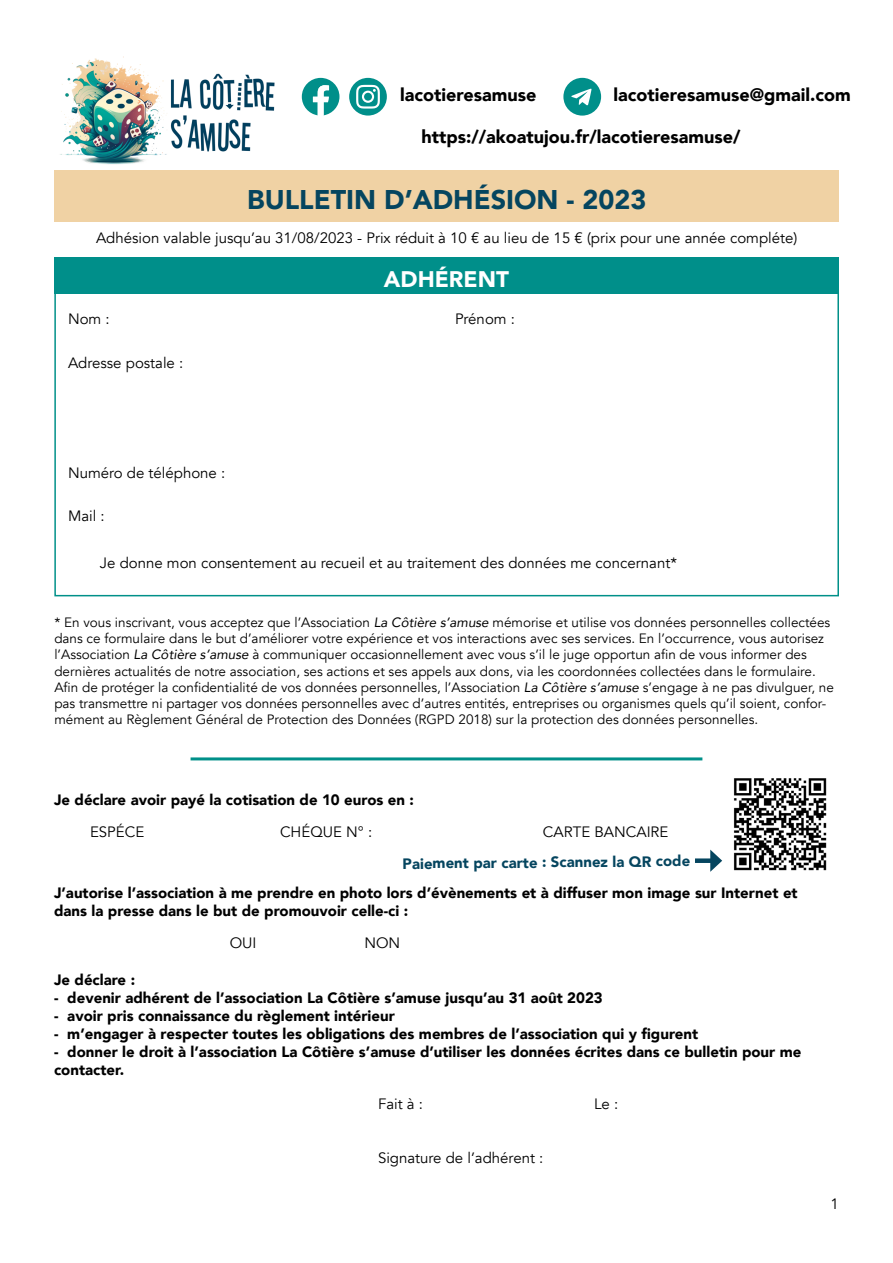
<style>
.page{position:relative;width:893px;height:1263px;background:#fff}
.page>*{position:absolute;margin:0;border:0;box-sizing:border-box;transform-origin:0 0}
.t1{font:900 27px "Avenir";color:#05455f}
.t2{font:900 22.5px "Avenir";color:#fff}
.t3{font:900 18px "Avenir";color:#000}
.t4{font:900 15px/18px "Avenir";color:#000}
.t5{font:15px "Avenir";color:#000}
.t6{font:900 15px "Avenir";color:#05455f}
.t7{font:13.5px/16.2px "Avenir";color:#000}
.s1{font-style:italic}
</style>
<div class="page">
<hr style="left:191px;top:757px;width:511px;height:3px;background:#009089">
<div style="left:54px;top:257px;width:785px;height:37px;background:#008f8a"></div>
<div style="left:54px;top:287px;width:785px;height:309px;border:2px solid #009089"></div>
<div style="left:54px;top:171px;width:785px;height:51px;background:#f0d2a4"></div>
<img style="left:60px;top:56px;width:215px;height:108px">
<svg style="left:302px;top:78px;width:37px;height:38px"></svg>
<div style="left:349px;top:78px;width:38px;height:38px;background:#008f8a;border-radius:50%"></div>
<svg style="left:356px;top:85px;width:24px;height:24px"></svg>
<div style="left:563px;top:78px;width:38px;height:38px;background:#008f8a;border-radius:50%"></div>
<svg style="left:571px;top:89px;width:20px;height:17px"></svg>
<img style="left:733px;top:778px;width:94px;height:93px">
<div style="left:695px;top:858px;width:19px;height:5px;background:#05455f"></div>
<svg style="left:710px;top:850px;width:12px;height:22px"></svg>
<h3 class="t3" style="left:400px;top:80px;width:138px">lacotieresamuse</h3>
<h3 class="t3" style="left:613px;top:80px;width:239px">lacotieresamuse@gmail.com</h3>
<h3 class="t3" style="left:422px;top:121px;width:320px">https://akoatujou.fr/lacotieresamuse/</h3>
<h1 class="t1" style="left:247px;top:176px;width:401px">BULLETIN D’ADHÉSION - 2023</h1>
<p class="t5" style="left:96px;top:229px;width:703px">Adhésion valable jusqu’au 31/08/2023 - Prix réduit à 10 € au lieu de 15 € (prix pour une année compléte)</p>
<p class="t5" style="left:68px;top:310px;width:43px">Nom :</p>
<p class="t5" style="left:68px;top:353px;width:117px">Adresse postale :</p>
<p class="t5" style="left:68px;top:464px;width:159px">Numéro de téléphone :</p>
<h2 class="t2" style="left:384px;top:259px;width:127px">ADHÉRENT</h2>
<p class="t5" style="left:455px;top:310px;width:62px">Prénom :</p>
<p class="t5" style="left:68px;top:507px;width:38px">Mail :</p>
<p class="t5" style="left:100px;top:554px;width:579px">Je donne mon consentement au recueil et au traitement des données me concernant*</p>
<p class="t7" style="left:54px;top:614px;width:781px">* En vous inscrivant, vous acceptez que l’Association <span class="s1">La Côtière s’amuse</span> mémorise et utilise vos données personnelles collectées dans ce formulaire dans le but d’améliorer votre expérience et vos interactions avec ses services. En l’occurrence, vous autorisez l’Association <span class="s1">La Côtière s’amuse</span> à communiquer occasionnellement avec vous s’il le juge opportun afin de vous informer des dernières actualités de notre association, ses actions et ses appels aux dons, via les coordonnées collectées dans le formulaire.<br>Afin de protéger la confidentialité de vos données personnelles, l’Association <span class="s1">La Côtière s’amuse</span> s’engage à ne pas divulguer, ne pas transmettre ni partager vos données personnelles avec d’autres entités, entreprises ou organismes quels qu’il soient, confor&shy;mément au Règlement Général de Protection des Données (RGPD 2018) sur la protection des données personnelles.</p>
<p class="t4" style="left:54px;top:791px;width:361px">Je déclare avoir payé la cotisation de 10 euros en :</p>
<p class="t5" style="left:90px;top:822px;width:56px">ESPÉCE</p>
<p class="t5" style="left:280px;top:822px;width:94px">CHÉQUE N° :</p>
<p class="t5" style="left:543px;top:822px;width:127px">CARTE BANCAIRE</p>
<p class="t6" style="left:402px;top:852px;width:289px;rotate:-1deg">Paiement par carte : Scannez la QR code</p>
<p class="t4" style="left:54px;top:884px;width:745px">J’autorise l’association à me prendre en photo lors d’évènements et à diffuser mon image sur Internet et dans la presse dans le but de promouvoir celle-ci :</p>
<p class="t5" style="left:230px;top:934px;width:28px">OUI</p>
<p class="t5" style="left:364px;top:934px;width:37px">NON</p>
<p class="t4" style="left:54px;top:970px;width:83px">Je déclare :</p>
<p class="t4" style="left:54px;top:988px;width:550px">- devenir adhérent de l’association La Côtière s’amuse jusqu’au 31 août 2023</p>
<p class="t4" style="left:54px;top:1006px;width:342px">- avoir pris connaissance du règlement intérieur</p>
<p class="t4" style="left:54px;top:1024px;width:646px">- m’engager à respecter toutes les obligations des membres de l’association qui y figurent</p>
<p class="t4" style="left:54px;top:1042px;width:749px">- donner le droit à l’association La Côtière s’amuse d’utiliser les données écrites dans ce bulletin pour me contacter.</p>
<p class="t5" style="left:378px;top:1094px;width:46px">Fait à :</p>
<p class="t5" style="left:594px;top:1094px;width:26px">Le :</p>
<p class="t5" style="left:378px;top:1148px;width:167px">Signature de l’adhérent :</p>
<p class="t5" style="left:831px;top:1195px;width:10px">1</p>
</div>
